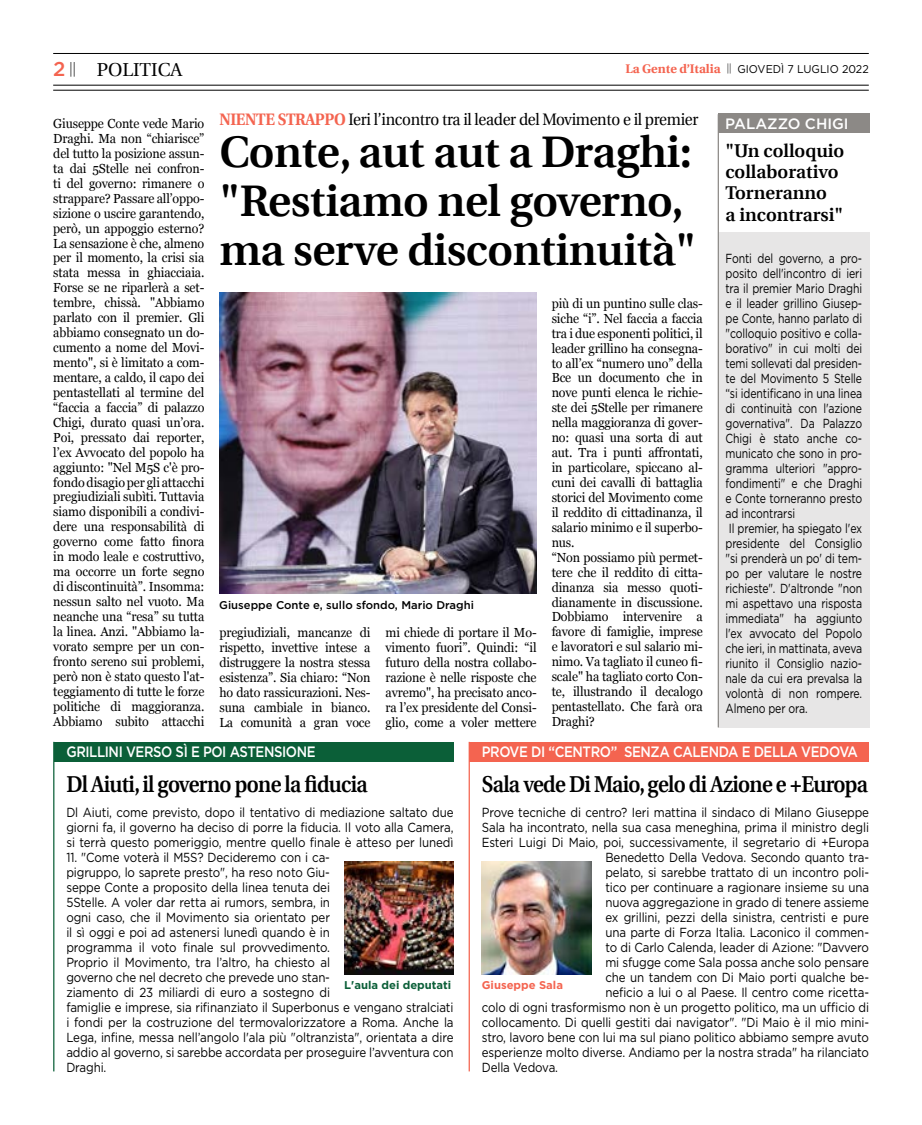
<style>
.page{position:relative;width:922px;height:1125px;background:#fff}
.page>*{position:absolute;margin:0;border:0;box-sizing:border-box;transform-origin:0 0}
.t1{font:600 44.25px/49.2px "Utopia";letter-spacing:-.01em;color:#000}
.t2{font:600 23px "Utopia";letter-spacing:-.03em;color:#000;scale:.9 1}
.t3{font:18.75px "Utopia";color:#000}
.t4{font:600 18.5px/21.2px "Utopia";color:#000}
.t5{font:16.62px "Utopia";letter-spacing:-.02em;color:#000;scale:.92 1}
.t6{font:500 15px "Gotham";letter-spacing:-.03em;color:#fff;scale:.88 1}
.t7{font:500 15px "Gotham";color:#fff}
.t8{font:300 14.62px "Myriad Pro";color:#000}
.t9{font:13.12px/14.9px "Georgia";letter-spacing:-.01em;color:#000;text-align:justify;scale:.95 1}
.t10{font:13.12px/15px "Gotham";letter-spacing:-.01em;color:#000;text-align:justify;scale:.88 1}
.t11{font:13.12px/15px "Gotham";letter-spacing:-.01em;color:#000;scale:.8 1}
.t12{font:700 12.5px "Utopia";color:#f46450}
.t13{font:500 11.25px "Gotham";color:#000}
.t14{font:11.25px "Gotham";color:#000;scale:.95 1}
.t15{font:700 11.25px "Gotham";color:#0b5f38}
.t16{font:700 11.25px "Gotham";color:#f46450}
.s1{font-family:"Gotham";font-weight:500;font-size:20px;color:#f46450}
.s2{font-weight:700;color:#f46450}
</style>
<div class="page">
<hr style="left:53px;top:53px;width:815px;height:1px;background:#000">
<hr style="left:53px;top:90px;width:815px;height:1px;background:#000">
<hr style="left:53px;top:85px;width:815px;height:1px;background:#000">
<img style="left:219px;top:293px;width:317px;height:301px">
<div style="left:54px;top:742px;width:399px;height:20px;background:#0b5f38"></div>
<div style="left:469px;top:742px;width:399px;height:20px;background:#f46450"></div>
<hr style="left:53px;top:742px;width:1px;height:329px;background:#0b5f38">
<hr style="left:468px;top:742px;width:2px;height:329px;background:#f46450">
<img style="left:344px;top:862px;width:109px;height:112px">
<img style="left:481px;top:862px;width:110px;height:112px">
<div style="left:717px;top:232px;width:152px;height:495px;background:#e7e6e6"></div>
<div style="left:717px;top:113px;width:152px;height:20px;background:#8c8986"></div>
<hr style="left:717px;top:114px;width:1px;height:613px;background:#8c8986">
<p class="t8" style="left:53px;top:59px;width:24px"><span class="s1">2</span> ||</p>
<p class="t12" style="left:625px;top:62px;width:96px">La Gente d’Italia</p>
<h3 class="t3" style="left:97px;top:60px;width:87px">POLITICA</h3>
<p class="t14" style="left:726px;top:62px;width:151px"><sup>||</sup> GIOVEDÌ 7 LUGLIO 2022</p>
<p class="t9" style="left:53px;top:116px;width:160px">Giuseppe Conte vede Mario Draghi. Ma non “chiarisce” del tutto la posizione assun&shy;ta dai 5Stelle nei confron&shy;ti del governo: rimanere o strappare? Passare all’oppo&shy;sizione o uscire garantendo, però, un appoggio esterno?<br>La sensazione è che, almeno per il momento, la crisi sia stata messa in ghiacciaia.<br>Forse se ne riparlerà a set&shy;tembre, chissà. "Abbiamo parlato con il premier. Gli abbiamo consegnato un do&shy;cumento a nome del Movi&shy;mento", si è limitato a com&shy;mentare, a caldo, il capo dei pentastellati al termine del “faccia a faccia” di palazzo Chigi, durato quasi un’ora.<br>Poi, pressato dai reporter, l’ex Avvocato del popolo ha aggiunto: "Nel M5S c'è pro&shy;fondo disagio per gli attacchi pregiudiziali subìti. Tuttavia siamo disponibili a condivi&shy;dere una responsabilità di governo come fatto finora in modo leale e costruttivo, ma occorre un forte segno di discontinuità”. Insomma: nessun salto nel vuoto. Ma neanche una “resa” su tutta la linea. Anzi. "Abbiamo la&shy;vorato sempre per un con&shy;fronto sereno sui problemi, però non è stato questo l'at&shy;teggiamento di tutte le forze politiche di maggioranza.<br>Abbiamo subito attacchi</p>
<p class="t5" style="left:219px;top:111px;width:522px"><span class="s2">NIENTE STRAPPO</span> Ieri l’incontro tra il leader del Movimento e il premier</p>
<h1 class="t1" style="left:219px;top:128px;width:478px">Conte, aut aut a Draghi: "Restiamo nel governo, ma serve discontinuità"</h1>
<p class="t13" style="left:219px;top:597px;width:256px">Giuseppe Conte e, sullo sfondo, Mario Draghi</p>
<p class="t9" style="left:219px;top:625px;width:160px">pregiudiziali, mancanze di rispetto, invettive intese a distruggere la nostra stessa esistenza”. Sia chiaro: “Non ho dato rassicurazioni. Nes&shy;suna cambiale in bianco.<br>La comunità a gran voce</p>
<p class="t9" style="left:385px;top:625px;width:160px">mi chiede di portare il Mo&shy;vimento fuori”. Quindi: “il futuro della nostra collabo&shy;razione è nelle risposte che avremo", ha precisato anco&shy;ra l’ex presidente del Consi&shy;glio, come a voler mettere</p>
<p class="t9" style="left:551px;top:295px;width:160px;text-align:left">più di un puntino sulle clas&shy;siche “i”. Nel faccia a faccia tra i due esponenti politici, il leader grillino ha consegna&shy;to all’ex “numero uno” della<br>Bce un documento che in nove punti elenca le richie&shy;ste dei 5Stelle per rimanere nella maggioranza di gover&shy;no: quasi una sorta di aut aut. Tra i punti affrontati, in particolare, spiccano al&shy;cuni dei cavalli di battaglia storici del Movimento come il reddito di cittadinanza, il salario minimo e il superbo&shy;nus.<br>“Non possiamo più permet&shy;tere che il reddito di citta&shy;dinanza sia messo quoti&shy;dianamente in discussione.<br>Dobbiamo intervenire a favore di famiglie, imprese e lavoratori e sul salario mi&shy;nimo. Va tagliato il cuneo fi&shy;scale" ha tagliato corto Con&shy;te, illustrando il decalogo pentastellato. Che farà ora<br>Draghi?</p>
<p class="t7" style="left:725px;top:113px;width:125px">PALAZZO CHIGI</p>
<h3 class="t4" style="left:725px;top:140px;width:120px">"Un colloquio collaborativo<br>Torneranno<br>a incontrarsi"</h3>
<p class="t11" style="left:725px;top:251px;width:172px">Fonti del governo, a pro&shy;posito dell'incontro di ieri tra il premier Mario Draghi e il leader grillino Giusep&shy;pe Conte, hanno parlato di "colloquio positivo e colla&shy;borativo" in cui molti dei temi sollevati dal presiden&shy;te del Movimento 5 Stelle “si identificano in una linea di continuità con l'azione governativa". Da Palazzo<br>Chigi è stato anche co&shy;municato che sono in pro&shy;gramma ulteriori "appro&shy;fondimenti" e che Draghi e Conte torneranno presto ad incontrarsi<br>Il premier, ha spiegato l'ex presidente del Consiglio "si prenderà un po' di tem&shy;po per valutare le nostre richieste". D'altronde "non mi aspettavo una risposta immediata" ha aggiunto l'ex avvocato del Popolo che ieri, in mattinata, aveva riunito il Consiglio nazio&shy;nale da cui era prevalsa la volontà di non rompere.<br>Almeno per ora.</p>
<p class="t6" style="left:66px;top:742px;width:285px">GRILLINI VERSO SÌ E POI ASTENSIONE</p>
<p class="t6" style="left:481px;top:742px;width:429px">PROVE DI “CENTRO” SENZA CALENDA E DELLA VEDOVA</p>
<h2 class="t2" style="left:66px;top:771px;width:336px">Dl Aiuti, il governo pone la fiducia</h2>
<h2 class="t2" style="left:481px;top:771px;width:430px">Sala vede Di Maio, gelo di Azione e +Europa</h2>
<p class="t10" style="left:66px;top:804px;width:441px">Dl Aiuti, come previsto, dopo il tentativo di mediazione saltato due giorni fa, il governo ha deciso di porre la fiducia. Il voto alla Camera, si terrà questo pomeriggio, mentre quello finale è atteso per lunedì</p>
<p class="t10" style="left:66px;top:849px;width:441px;text-align:left">11. "Come voterà il M5S? Decideremo con i ca-<br>pigruppo, lo saprete presto", ha reso noto Giu-<br>seppe Conte a proposito della linea tenuta dei<br>5Stelle. A voler dar retta ai rumors, sembra, in<br>ogni caso, che il Movimento sia orientato per<br>il sì oggi e poi ad astenersi lunedì quando è in<br>programma il voto finale sul provvedimento.<br>Proprio il Movimento, tra l’altro, ha chiesto al<br>governo che nel decreto che prevede uno stan-<br>ziamento di 23 miliardi di euro a sostegno di<br>famiglie e imprese, sia rifinanziato il Superbonus e vengano stralciati i fondi per la costruzione del termovalorizzatore a Roma. Anche la Lega, infine, messa nell’angolo l'ala più "oltranzista", orientata a dire addio al governo, si sarebbe accordata per proseguire l’avventura con Draghi.</p>
<p class="t10" style="left:481px;top:804px;width:441px">Prove tecniche di centro? Ieri mattina il sindaco di Milano Giuseppe</p>
<p class="t10" style="left:481px;top:819px;width:441px">Sala ha incontrato, nella sua casa meneghina, prima il ministro degli</p>
<p class="t10" style="left:481px;top:834px;width:441px">Esteri Luigi Di Maio, poi, successivamente, il segretario di +Europa</p>
<p class="t10" style="left:605px;top:849px;width:301px">Benedetto Della Vedova. Secondo quanto tra-</p>
<p class="t10" style="left:605px;top:864px;width:301px">pelato, si sarebbe trattato di un incontro poli-</p>
<p class="t10" style="left:605px;top:879px;width:301px">tico per continuare a ragionare insieme su una</p>
<p class="t10" style="left:605px;top:894px;width:301px">nuova aggregazione in grado di tenere assieme</p>
<p class="t10" style="left:605px;top:909px;width:301px">ex grillini, pezzi della sinistra, centristi e pure</p>
<p class="t10" style="left:605px;top:924px;width:301px">una parte di Forza Italia. Laconico il commen-</p>
<p class="t10" style="left:605px;top:939px;width:301px">to di Carlo Calenda, leader di Azione: "Davvero</p>
<p class="t10" style="left:605px;top:954px;width:301px">mi sfugge come Sala possa anche solo pensare</p>
<p class="t10" style="left:605px;top:969px;width:301px">che un tandem con Di Maio porti qualche be-</p>
<p class="t10" style="left:605px;top:984px;width:301px">neficio a lui o al Paese. Il centro come ricetta-</p>
<p class="t10" style="left:481px;top:999px;width:441px">colo di ogni trasformismo non è un progetto politico, ma un ufficio di</p>
<p class="t10" style="left:481px;top:1014px;width:441px">collocamento. Di quelli gestiti dai navigator". "Di Maio è il mio mini-</p>
<p class="t10" style="left:481px;top:1029px;width:441px">stro, lavoro bene con lui ma sul piano politico abbiamo sempre avuto</p>
<p class="t10" style="left:481px;top:1044px;width:441px">esperienze molto diverse. Andiamo per la nostra strada" ha rilanciato</p>
<p class="t10" style="left:481px;top:1059px;width:88px">Della Vedova.</p>
<p class="t15" style="left:344px;top:978px;width:108px">L'aula dei deputati</p>
<p class="t16" style="left:481px;top:978px;width:83px">Giuseppe Sala</p>
</div>
